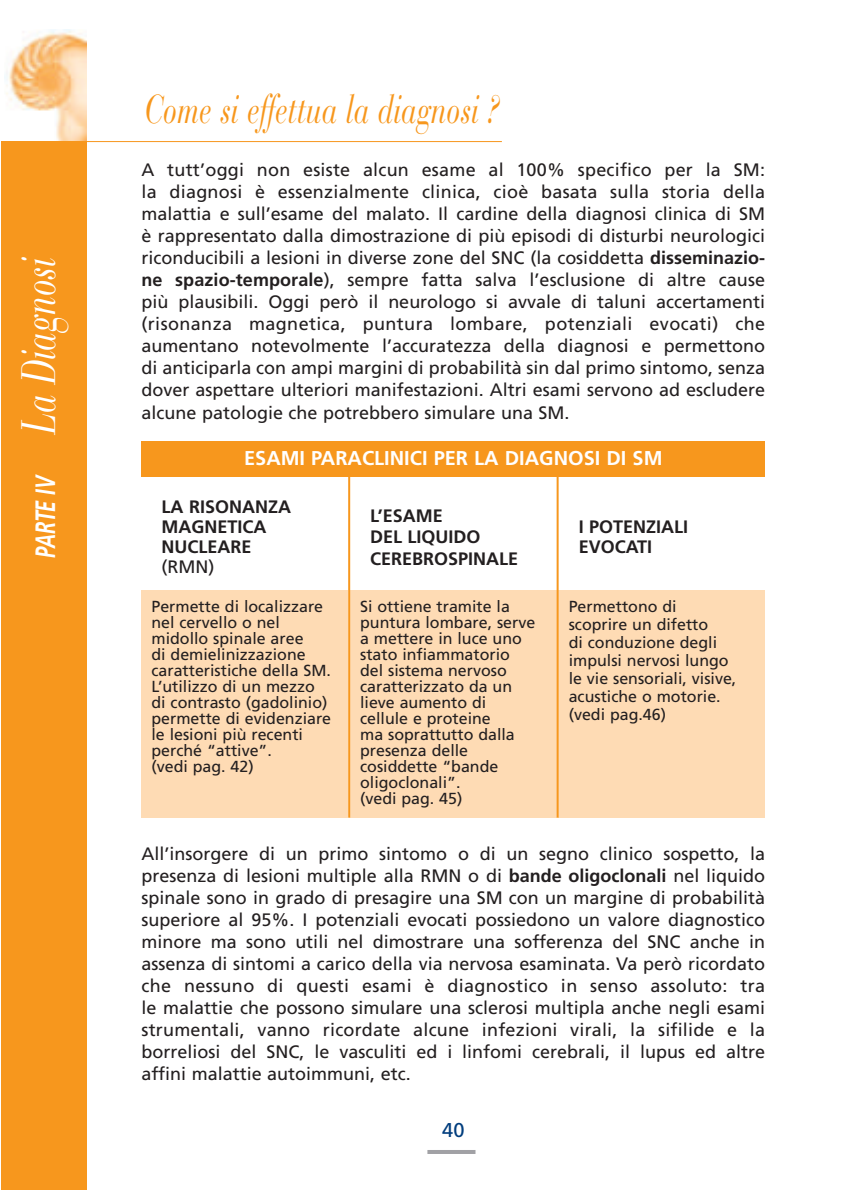
<style>
.page{position:relative;width:850px;height:1190px;background:#fff}
.page>*{position:absolute;margin:0;border:0;box-sizing:border-box;transform-origin:0 0}
.t1{font:italic 48px "Bauer Bodoni";color:#fff;scale:.7 1}
.t2{font:italic 40px "Bauer Bodoni";color:#f7971d;scale:.7 1}
.t3{font:700 20px "Frutiger";color:#fff}
.t4{font:20px "Frutiger";color:#013d7d}
.t5{font:18px/22.2px "Frutiger";color:#231f20;text-align:justify}
.t6{font:700 18px/20px "Frutiger";color:#231f20}
.t7{font:16px/16px "Frutiger";color:#231f20}
.s1{font-family:"Frutiger";font-weight:700;font-size:28px}
.s2{font-weight:700}
</style>
<div class="page">
<hr style="left:427px;top:1150px;width:49px;height:4px;background:#a1a1a5">
<img style="left:5px;top:29px;width:81px;height:112px">
<div style="left:1px;top:141px;width:85px;height:1049px;background:#f7971d"></div>
<hr style="left:1px;top:141px;width:501px;height:1px;background:#f7971d">
<div style="left:142px;top:442px;width:623px;height:35px;background:#f7971d"></div>
<div style="left:142px;top:590px;width:206px;height:228px;background:#fedbb4"></div>
<div style="left:350px;top:590px;width:207px;height:228px;background:#fedbb4"></div>
<div style="left:559px;top:590px;width:206px;height:228px;background:#fedbb4"></div>
<hr style="left:557px;top:476px;width:2px;height:342px;background:#f7971d">
<hr style="left:348px;top:476px;width:2px;height:342px;background:#f7971d">
<h1 class="t1" style="left:20px;top:558px;width:432px;rotate:-90deg"><span class="s1">PARTE IV</span> La Diagnosi</h1>
<h2 class="t2" style="left:145px;top:93px;width:507px">Come si effettua la diagnosi ?</h2>
<p class="t5" style="left:142px;top:160px;width:625px">A tutt’oggi non esiste alcun esame al 100% specifico per la SM: la diagnosi è essenzialmente clinica, cioè basata sulla storia della malattia e sull’esame del malato. Il cardine della diagnosi clinica di SM è rappresentato dalla dimostrazione di più episodi di disturbi neurologici riconducibili a lesioni in diverse zone del SNC (la cosiddetta <span class="s2">disseminazio&shy;ne spazio-temporale</span>), sempre fatta salva l’esclusione di altre cause più plausibili. Oggi però il neurologo si avvale di taluni accertamenti (risonanza magnetica, puntura lombare, potenziali evocati) che aumentano notevolmente l’accuratezza della diagnosi e permettono di anticiparla con ampi margini di probabilità sin dal primo sintomo, senza dover aspettare ulteriori manifestazioni. Altri esami servono ad escludere alcune patologie che potrebbero simulare una SM.</p>
<p class="t3" style="left:244px;top:450px;width:420px">ESAMI PARACLINICI PER LA DIAGNOSI DI SM</p>
<p class="t6" style="left:162px;top:498px;width:131px">LA RISONANZA<br>MAGNETICA<br>NUCLEARE</p>
<p class="t5" style="left:162px;top:557px;width:54px">(RMN)</p>
<p class="t6" style="left:370px;top:506px;width:150px;line-height:21.6px">L’ESAME<br>DEL LIQUIDO<br>CEREBROSPINALE</p>
<p class="t6" style="left:579px;top:518px;width:111px">I POTENZIALI<br>EVOCATI</p>
<p class="t7" style="left:152px;top:600px;width:181px">Permette di localizzare nel cervello o nel midollo spinale aree<br>di demielinizzazione caratteristiche della SM.<br>L’utilizzo di un mezzo di contrasto (gadolinio) permette di evidenziare le lesioni più recenti perché “attive”.<br>(vedi pag. 42)</p>
<p class="t7" style="left:360px;top:600px;width:177px">Si ottiene tramite la puntura lombare, serve a mettere in luce uno stato infiammatorio del sistema nervoso caratterizzato da un lieve aumento di cellule e proteine<br>ma soprattutto dalla presenza delle cosiddette “bande oligoclonali”.<br>(vedi pag. 45)</p>
<p class="t7" style="left:569px;top:599px;width:169px;line-height:18px">Permettono di scoprire un difetto<br>di conduzione degli impulsi nervosi lungo le vie sensoriali, visive, acustiche o motorie. (vedi pag.46)</p>
<p class="t5" style="left:142px;top:844px;width:625px">All’insorgere di un primo sintomo o di un segno clinico sospetto, la presenza di lesioni multiple alla RMN o di <span class="s2">bande oligoclonali</span> nel liquido spinale sono in grado di presagire una SM con un margine di probabilità superiore al 95%. I potenziali evocati possiedono un valore diagnostico minore ma sono utili nel dimostrare una sofferenza del SNC anche in assenza di sintomi a carico della via nervosa esaminata. Va però ricordato che nessuno di questi esami è diagnostico in senso assoluto: tra le malattie che possono simulare una sclerosi multipla anche negli esami strumentali, vanno ricordate alcune infezioni virali, la sifilide e la borreliosi del SNC, le vasculiti ed i linfomi cerebrali, il lupus ed altre affini malattie autoimmuni, etc.</p>
<p class="t4" style="left:442px;top:1122px;width:24px">40</p>
</div>
